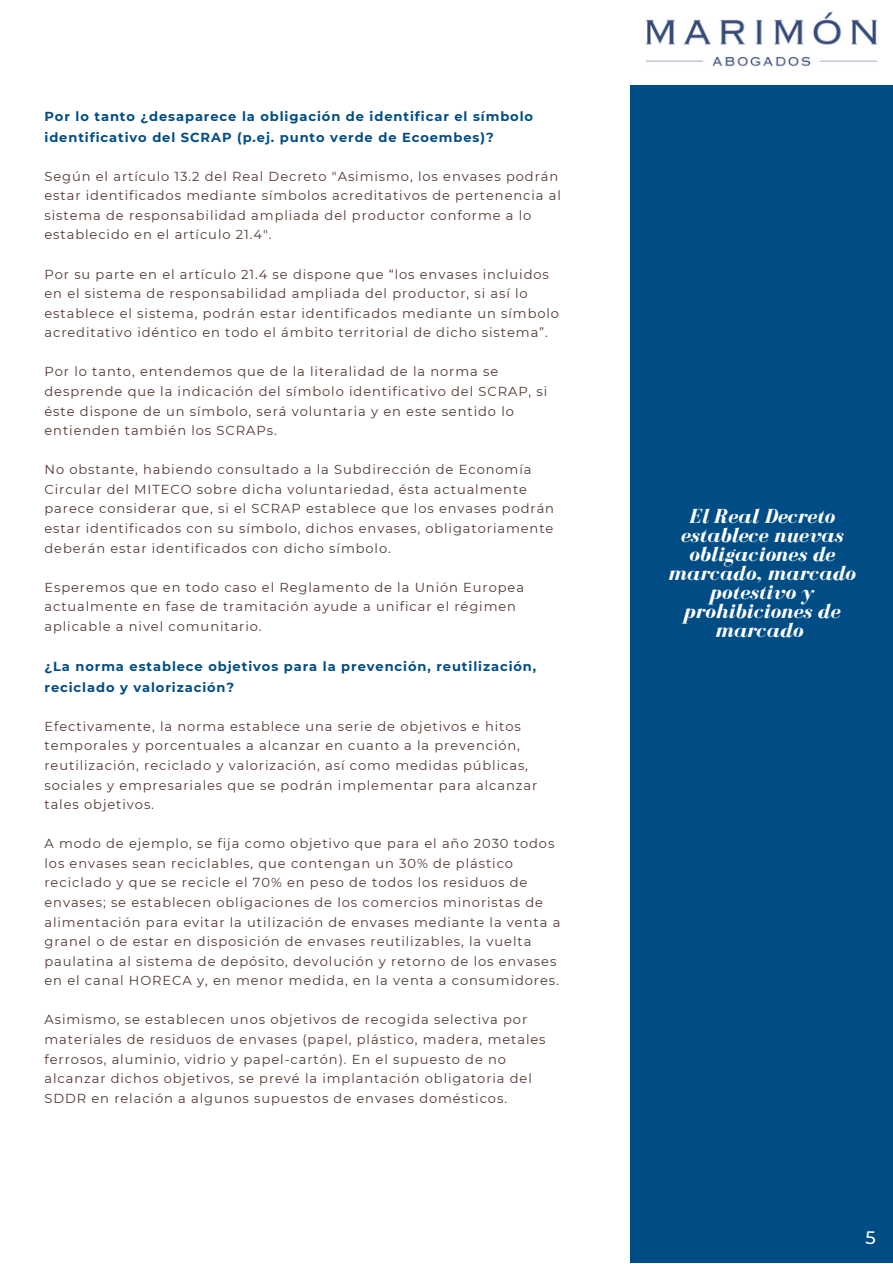
<style>
.page{position:relative;width:893px;height:1264px;background:#fff}
.page>*{position:absolute;margin:0;border:0;box-sizing:border-box;transform-origin:0 0}
.t1{font:italic 700 21px/19px "Bodoni FLF";color:#fdfdfd;text-align:center}
.t2{font:500 18px "Montserrat";color:#fdfdfd}
.t3{font:13.05px/19.5px "Montserrat";letter-spacing:.07em;color:#533730}
.t4{font:700 13.05px/20.7px "Montserrat";letter-spacing:.07em;color:#004d86}
</style>
<div class="page">
<div style="left:630px;top:0;width:262px;height:1262px;background:#004d86"></div>
<img style="left:630px;top:0;width:262px;height:84px">
<p class="t4" style="left:44px;top:106px;width:490px">Por lo tanto ¿desaparece la obligación de identificar el símbolo identificativo del SCRAP (p.ej. punto verde de Ecoembes)?</p>
<p class="t3" style="left:44px;top:166px;width:518px">Según el artículo 13.2 del Real Decreto "Asimismo, los envases podrán estar identificados mediante símbolos acreditativos de pertenencia al sistema de responsabilidad ampliada del productor conforme a lo establecido en el artículo 21.4".</p>
<p class="t3" style="left:44px;top:264px;width:516px">Por su parte en el artículo 21.4 se dispone que “los envases incluidos en el sistema de responsabilidad ampliada del productor, si así lo establece el sistema, podrán estar identificados mediante un símbolo acreditativo idéntico en todo el ámbito territorial de dicho sistema”.</p>
<p class="t3" style="left:44px;top:362px;width:504px">Por lo tanto, entendemos que de la literalidad de la norma se desprende que la indicación del símbolo identificativo del SCRAP, si éste dispone de un símbolo, será voluntaria y en este sentido lo entienden también los SCRAPs.</p>
<p class="t3" style="left:44px;top:460px;width:511px">No obstante, habiendo consultado a la Subdirección de Economía Circular del MITECO sobre dicha voluntariedad, ésta actualmente parece considerar que, si el SCRAP establece que los envases podrán estar identificados con su símbolo, dichos envases, obligatoriamente deberán estar identificados con dicho símbolo.</p>
<p class="t3" style="left:44px;top:577px;width:481px">Esperemos que en todo caso el Reglamento de la Unión Europea actualmente en fase de tramitación ayude a unificar el régimen aplicable a nivel comunitario.</p>
<p class="t4" style="left:44px;top:656px;width:493px">¿La norma establece objetivos para la prevención, reutilización, reciclado y valorización?</p>
<p class="t3" style="left:44px;top:716px;width:494px">Efectivamente, la norma establece una serie de objetivos e hitos temporales y porcentuales a alcanzar en cuanto a la prevención, reutilización, reciclado y valorización, así como medidas públicas, sociales y empresariales que se podrán implementar para alcanzar tales objetivos.</p>
<p class="t3" style="left:44px;top:833px;width:517px">A modo de ejemplo, se fija como objetivo que para el año 2030 todos los envases sean reciclables, que contengan un 30% de plástico reciclado y que se recicle el 70% en peso de todos los residuos de envases; se establecen obligaciones de los comercios minoristas de alimentación para evitar la utilización de envases mediante la venta a granel o de estar en disposición de envases reutilizables, la vuelta paulatina al sistema de depósito, devolución y retorno de los envases en el canal HORECA y, en menor medida, en la venta a consumidores.</p>
<p class="t3" style="left:44px;top:1009px;width:502px">Asimismo, se establecen unos objetivos de recogida selectiva por materiales de residuos de envases (papel, plástico, madera, metales ferrosos, aluminio, vidrio y papel-cartón). En el supuesto de no alcanzar dichos objetivos, se prevé la implantación obligatoria del SDDR en relación a algunos supuestos de envases domésticos.</p>
<h1 class="t1" style="left:668px;top:506px;width:189px">El Real Decreto establece nuevas obligaciones de marcado, marcado potestivo y prohibiciones de marcado</h1>
<h2 class="t2" style="left:865px;top:1226px;width:12px">5</h2>
</div>
